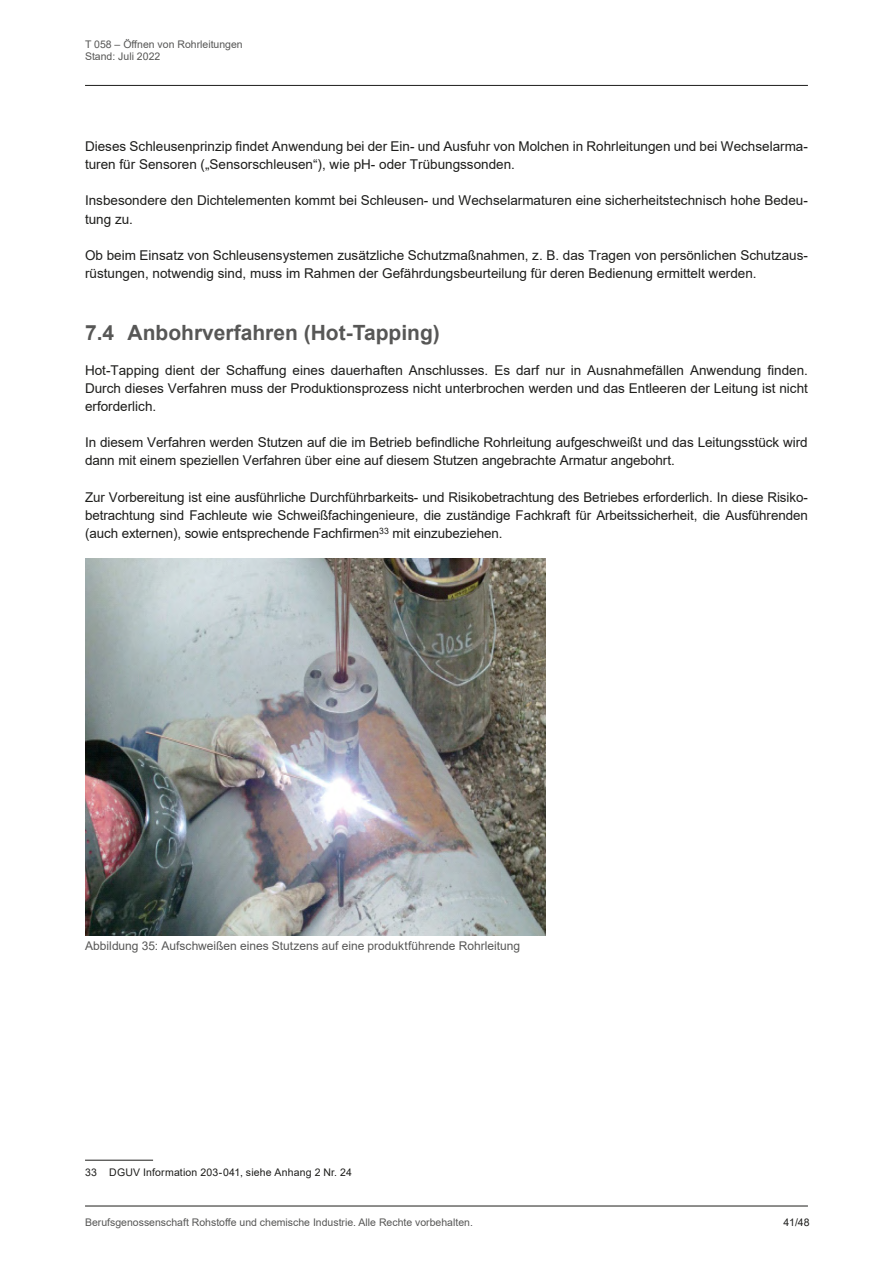
<style>
.page{position:relative;width:893px;height:1263px;background:#fff}
.page>*{position:absolute;margin:0;border:0;box-sizing:border-box;transform-origin:0 0}
.t1{font:700 21px "Arial";color:#575756}
.Fliesstext{font:13.5px/18px "Arial";color:#1d1d1b}
.Bildunterschrift{font:12px "Arial";color:#575756}
.t2{font:10.5px/12px "Arial";color:#575756}
.Fussnote{font:10.5px "Arial";letter-spacing:.015em;color:#1d1d1b}
</style>
<div class="page">
<hr style="left:85px;top:1205px;width:723px;height:1px;background:#1d1d1b">
<hr style="left:85px;top:85px;width:723px;height:1px;background:#1d1d1b">
<img style="left:85px;top:559px;width:461px;height:376px">
<hr style="left:85px;top:1160px;width:68px;height:1px;background:#1d1d1b">
<p class="t2" style="left:85px;top:38px;width:159px">T 058 – Öffnen von Rohrleitungen<br>Stand: Juli 2022</p>
<p class="Fliesstext" style="left:85px;top:137px;width:724px">Dieses Schleusenprinzip findet Anwendung bei der Ein- und Ausfuhr von Molchen in Rohrleitungen und bei Wechselarma&shy;turen für Sensoren („Sensorschleusen“), wie pH- oder Trübungssonden.</p>
<p class="Fliesstext" style="left:85px;top:192px;width:724px">Insbesondere den Dichtelementen kommt bei Schleusen- und Wechselarmaturen eine sicherheitstechnisch hohe Bedeu&shy;tung zu.</p>
<p class="Fliesstext" style="left:85px;top:246px;width:724px">Ob beim Einsatz von Schleusensystemen zusätzliche Schutzmaßnahmen, z. B. das Tragen von persönlichen Schutzaus&shy;rüstungen, notwendig sind, muss im Rahmen der Gefährdungsbeurteilung für deren Bedienung ermittelt werden.</p>
<p class="t1" style="left:85px;top:318px;width:356px">7.4 Anbohrverfahren (Hot-Tapping)</p>
<p class="Fliesstext" style="left:85px;top:361px;width:724px;text-align:justify">Hot-Tapping dient der Schaffung eines dauerhaften Anschlusses. Es darf nur in Ausnahmefällen Anwendung finden.<br>Durch dieses Verfahren muss der Produktionsprozess nicht unterbrochen werden und das Entleeren der Leitung ist nicht erforderlich.</p>
<p class="Fliesstext" style="left:85px;top:434px;width:724px">In diesem Verfahren werden Stutzen auf die im Betrieb befindliche Rohrleitung aufgeschweißt und das Leitungsstück wird dann mit einem speziellen Verfahren über eine auf diesem Stutzen angebrachte Armatur angebohrt.</p>
<p class="Fliesstext" style="left:85px;top:488px;width:724px;text-align:justify">Zur Vorbereitung ist eine ausführliche Durchführbarkeits- und Risikobetrachtung des Betriebes erforderlich. In diese Risiko&shy;betrachtung sind Fachleute wie Schweißfachingenieure, die zuständige Fachkraft für Arbeitssicherheit, die Ausführenden (auch externen), sowie entsprechende Fachfirmen<sup>33</sup> mit einzubeziehen.</p>
<p class="Bildunterschrift" style="left:85px;top:938px;width:437px">Abbildung 35: Aufschweißen eines Stutzens auf eine produktführende Rohrleitung</p>
<p class="Fussnote" style="left:85px;top:1165px;width:268px">33 DGUV Information 203-041, siehe Anhang 2 Nr. 24</p>
<p class="t2" style="left:85px;top:1216px;width:389px">Berufsgenossenschaft Rohstoffe und chemische Industrie. Alle Rechte vorbehalten.</p>
<p class="Fussnote" style="left:783px;top:1215px;width:28px">41/48</p>
</div>
